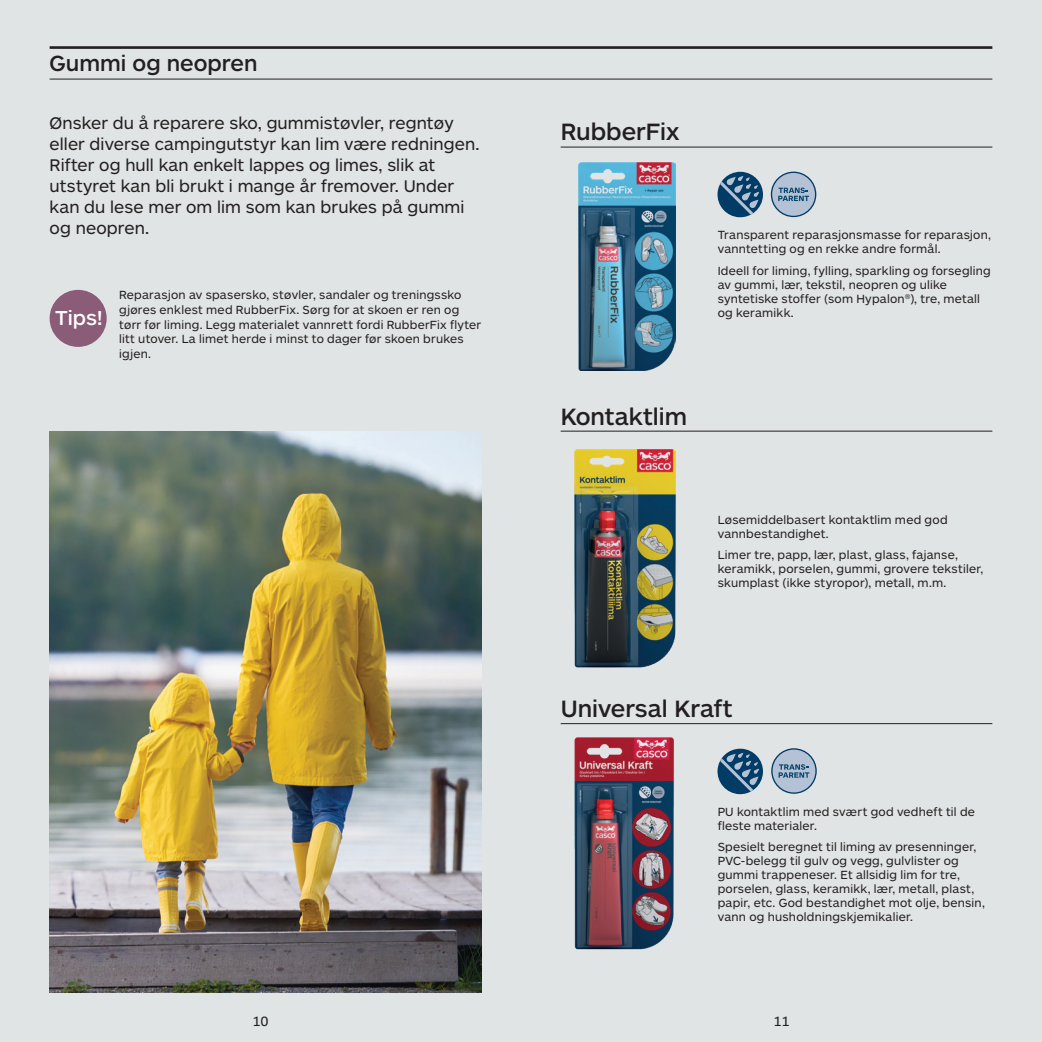
<style>
.page{position:relative;width:1042px;height:1042px;background:#e1e4e4}
.page>*{position:absolute;margin:0;border:0;box-sizing:border-box;transform-origin:0 0}
.t1{font:500 24.5px "ARS Maquette";color:#231f20}
.t2{font:500 22.75px "ARS Maquette";color:#231f20}
.t3{font:500 21px "ARS Maquette";color:#fff}
.t4{font:17.5px/21px "ARS Maquette";letter-spacing:.005em;color:#231f20}
.t5{font:14px "ARS Maquette";color:#231f20}
.t6{font:12.25px/14px "ARS Maquette";letter-spacing:.02em;color:#231f20}
</style>
<div class="page">
<hr style="left:50px;top:46px;width:942px;height:3px;background:#231f20">
<hr style="left:50px;top:79px;width:942px;height:1px;background:#231f20">
<hr style="left:561px;top:147px;width:431px;height:1px;background:#231f20">
<hr style="left:561px;top:431px;width:431px;height:1px;background:#231f20">
<hr style="left:561px;top:723px;width:431px;height:1px;background:#231f20">
<img style="left:574px;top:449px;width:102px;height:219px">
<img style="left:578px;top:163px;width:97px;height:207px">
<svg style="left:717px;top:171px;width:46px;height:47px"></svg>
<img style="left:574px;top:737px;width:100px;height:213px">
<svg style="left:717px;top:748px;width:46px;height:47px"></svg>
<svg style="left:771px;top:748px;width:46px;height:46px"></svg>
<svg style="left:771px;top:172px;width:45px;height:45px"></svg>
<div style="left:50px;top:290px;width:57px;height:57px;background:#8a5c78;border-radius:50%"></div>
<img style="left:50px;top:431px;width:431px;height:561px">
<h2 class="t2" style="left:50px;top:52px;width:209px">Gummi og neopren</h2>
<p class="t4" style="left:50px;top:113px;width:431px">Ønsker du å reparere sko, gummistøvler, regntøy eller diverse campingutstyr kan lim være redningen.<br>Rifter og hull kan enkelt lappes og limes, slik at utstyret kan bli brukt i mange år fremover. Under kan du lese mer om lim som kan brukes på gummi og neopren.</p>
<h1 class="t1" style="left:561px;top:119px;width:120px">RubberFix</h1>
<h3 class="t3" style="left:55px;top:307px;width:49px">Tips!</h3>
<p class="t6" style="left:119px;top:287px;width:364px;line-height:14.9px">Reparasjon av spasersko, støvler, sandaler og treningssko gjøres enklest med RubberFix. Sørg for at skoen er ren og tørr før liming. Legg materialet vannrett fordi RubberFix flyter litt utover. La limet herde i minst to dager før skoen brukes igjen.</p>
<h1 class="t1" style="left:561px;top:403px;width:128px">Kontaktlim</h1>
<p class="t6" style="left:718px;top:228px;width:275px">Transparent reparasjonsmasse for reparasjon, vanntetting og en rekke andre formål.</p>
<p class="t6" style="left:718px;top:264px;width:275px">Ideell for liming, fylling, sparkling og forsegling av gummi, lær, tekstil, neopren og ulike syntetiske stoffer (som Hypalon<sup>®</sup>), tre, metall og keramikk.</p>
<p class="t6" style="left:718px;top:512px;width:231px">Løsemiddelbasert kontaktlim med god vannbestandighet.</p>
<p class="t6" style="left:718px;top:548px;width:267px">Limer tre, papp, lær, plast, glass, fajanse, keramikk, porselen, gummi, grovere tekstiler, skumplast (ikke styropor), metall, m.m.</p>
<h1 class="t1" style="left:561px;top:696px;width:173px">Universal Kraft</h1>
<p class="t6" style="left:718px;top:804px;width:259px">PU kontaktlim med svært god vedheft til de fleste materialer.</p>
<p class="t6" style="left:718px;top:840px;width:269px">Spesielt beregnet til liming av presenninger, PVC-belegg til gulv og vegg, gulvlister og gummi trappeneser. Et allsidig lim for tre, porselen, glass, keramikk, lær, metall, plast, papir, etc. God bestandighet mot olje, bensin, vann og husholdningskjemikalier.</p>
<p class="t5" style="left:252px;top:1013px;width:18px">10</p>
<p class="t5" style="left:773px;top:1013px;width:18px">11</p>
</div>
